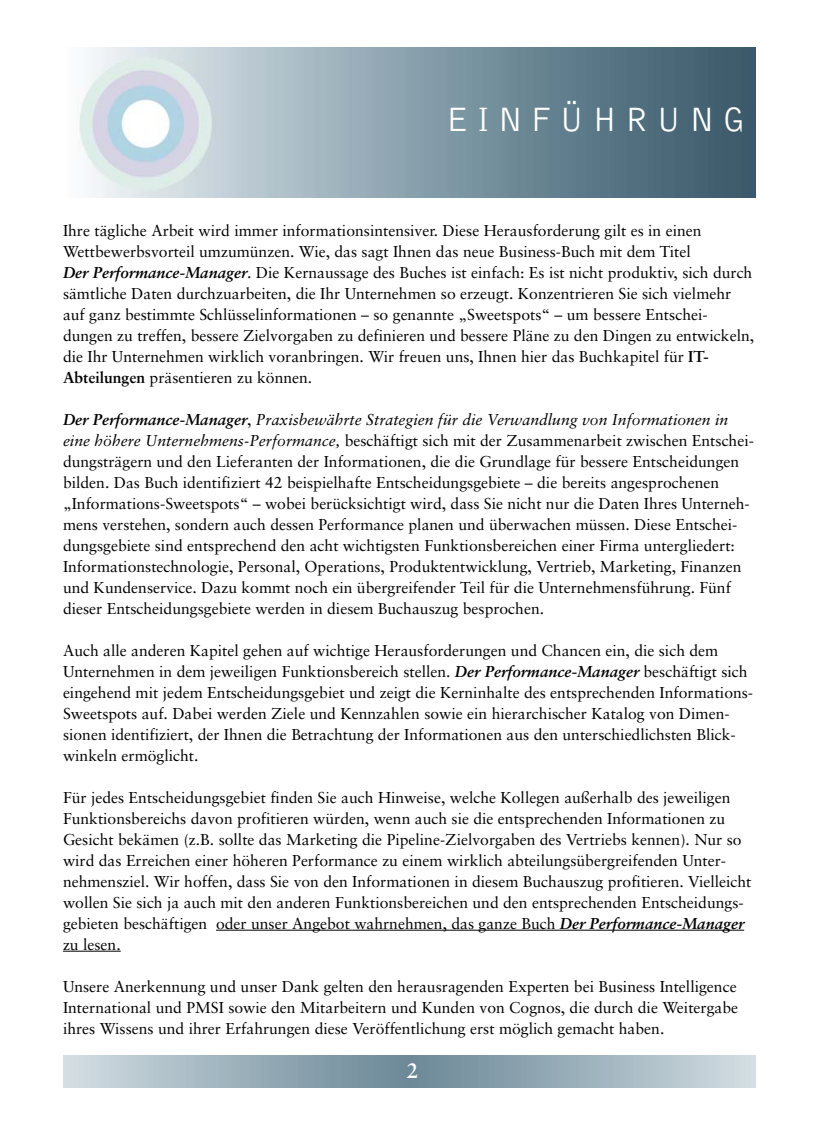
<style>
.page{position:relative;width:819px;height:1134px;background:#fff}
.page>*{position:absolute;margin:0;border:0;box-sizing:border-box;transform-origin:0 0}
.t1{font:35px "Bell Gothic BT";letter-spacing:.22em;color:#fff}
.t2{font:700 21px "Sabon";color:#fff}
.t3{font:15.75px/21px "Sabon";color:#000}
.s1{font-weight:700;font-style:italic}
.s2{font-weight:700}
.s3{font-style:italic}
</style>
<div class="page">
<img style="left:77px;top:48px;width:679px;height:150px">
<hr style="left:216px;top:930px;width:173px;height:1px;background:#000">
<hr style="left:389px;top:930px;width:171px;height:1px;background:#000">
<hr style="left:560px;top:930px;width:52px;height:1px;background:#000">
<svg style="left:612px;top:930px;width:20px;height:1px"></svg>
<hr style="left:632px;top:930px;width:112px;height:1px;background:#000">
<hr style="left:63px;top:951px;width:58px;height:1px;background:#000">
<div style="left:63px;top:1056px;width:347px;height:31px;background:linear-gradient(to right,#d2dde3,#698796)"></div>
<div style="left:410px;top:1056px;width:346px;height:31px;background:linear-gradient(to right,#6a8796,#d2dde3)"></div>
<h1 class="t1" style="left:445px;top:106px;width:302px">EINFÜHRUNG</h1>
<p class="t3" style="left:63px;top:221px;width:693px">Ihre tägliche Arbeit wird immer informationsintensiver. Diese Herausforderung gilt es in einen Wettbewerbsvorteil umzumünzen. Wie, das sagt Ihnen das neue Business-Buch mit dem Titel<br><span class="s1">Der Performance-Manager</span>. Die Kernaussage des Buches ist einfach: Es ist nicht produktiv, sich durch sämtliche Daten durchzuarbeiten, die Ihr Unternehmen so erzeugt. Konzentrieren Sie sich vielmehr auf ganz bestimmte Schlüsselinformationen – so genannte „Sweetspots“ – um bessere Entschei&shy;dungen zu treffen, bessere Zielvorgaben zu definieren und bessere Pläne zu den Dingen zu entwickeln, die Ihr Unternehmen wirklich voranbringen. Wir freuen uns, Ihnen hier das Buchkapitel für <span class="s2">IT-Abteilungen</span> präsentieren zu können.</p>
<p class="t3" style="left:63px;top:410px;width:693px"><span class="s1">Der Performance-Manager</span>, <span class="s3">Praxisbewährte Strategien für die Verwandlung von Informationen in eine höhere Unternehmens-Performance,</span> beschäftigt sich mit der Zusammenarbeit zwischen Entschei&shy;dungsträgern und den Lieferanten der Informationen, die die Grundlage für bessere Entscheidungen bilden. Das Buch identifiziert 42 beispielhafte Entscheidungsgebiete – die bereits angesprochenen „Informations-Sweetspots“ – wobei berücksichtigt wird, dass Sie nicht nur die Daten Ihres Unterneh&shy;mens verstehen, sondern auch dessen Performance planen und überwachen müssen. Diese Entschei&shy;dungsgebiete sind entsprechend den acht wichtigsten Funktionsbereichen einer Firma untergliedert:<br>Informationstechnologie, Personal, Operations, Produktentwicklung, Vertrieb, Marketing, Finanzen und Kundenservice. Dazu kommt noch ein übergreifender Teil für die Unternehmensführung. Fünf dieser Entscheidungsgebiete werden in diesem Buchauszug besprochen.</p>
<p class="t3" style="left:63px;top:641px;width:692px">Auch alle anderen Kapitel gehen auf wichtige Herausforderungen und Chancen ein, die sich dem Unternehmen in dem jeweiligen Funktionsbereich stellen. <span class="s1">Der Performance-Manager</span> beschäftigt sich eingehend mit jedem Entscheidungsgebiet und zeigt die Kerninhalte des entsprechenden Informations-Sweetspots auf. Dabei werden Ziele und Kennzahlen sowie ein hierarchischer Katalog von Dimen&shy;sionen identifiziert, der Ihnen die Betrachtung der Informationen aus den unterschiedlichsten Blick&shy;winkeln ermöglicht.</p>
<p class="t3" style="left:63px;top:788px;width:690px">Für jedes Entscheidungsgebiet finden Sie auch Hinweise, welche Kollegen außerhalb des jeweiligen Funktionsbereichs davon profitieren würden, wenn auch sie die entsprechenden Informationen zu Gesicht bekämen (z.B. sollte das Marketing die Pipeline-Zielvorgaben des Vertriebs kennen). Nur so wird das Erreichen einer höheren Performance zu einem wirklich abteilungsübergreifenden Unter&shy;nehmensziel. Wir hoffen, dass Sie von den Informationen in diesem Buchauszug profitieren. Vielleicht wollen Sie sich ja auch mit den anderen Funktionsbereichen und den entsprechenden Entscheidungs&shy;gebieten beschäftigen oder unser Angebot wahrnehmen, das ganze Buch <span class="s1">Der Performance-Manager </span>zu lesen.</p>
<p class="t3" style="left:63px;top:977px;width:677px;text-align:justify">Unsere Anerkennung und unser Dank gelten den herausragenden Experten bei Business Intelligence International und PMSI sowie den Mitarbeitern und Kunden von Cognos, die durch die Weitergabe ihres Wissens und ihrer Erfahrungen diese Veröffentlichung erst möglich gemacht haben.</p>
<h2 class="t2" style="left:407px;top:1062px;width:13px">2</h2>
</div>
